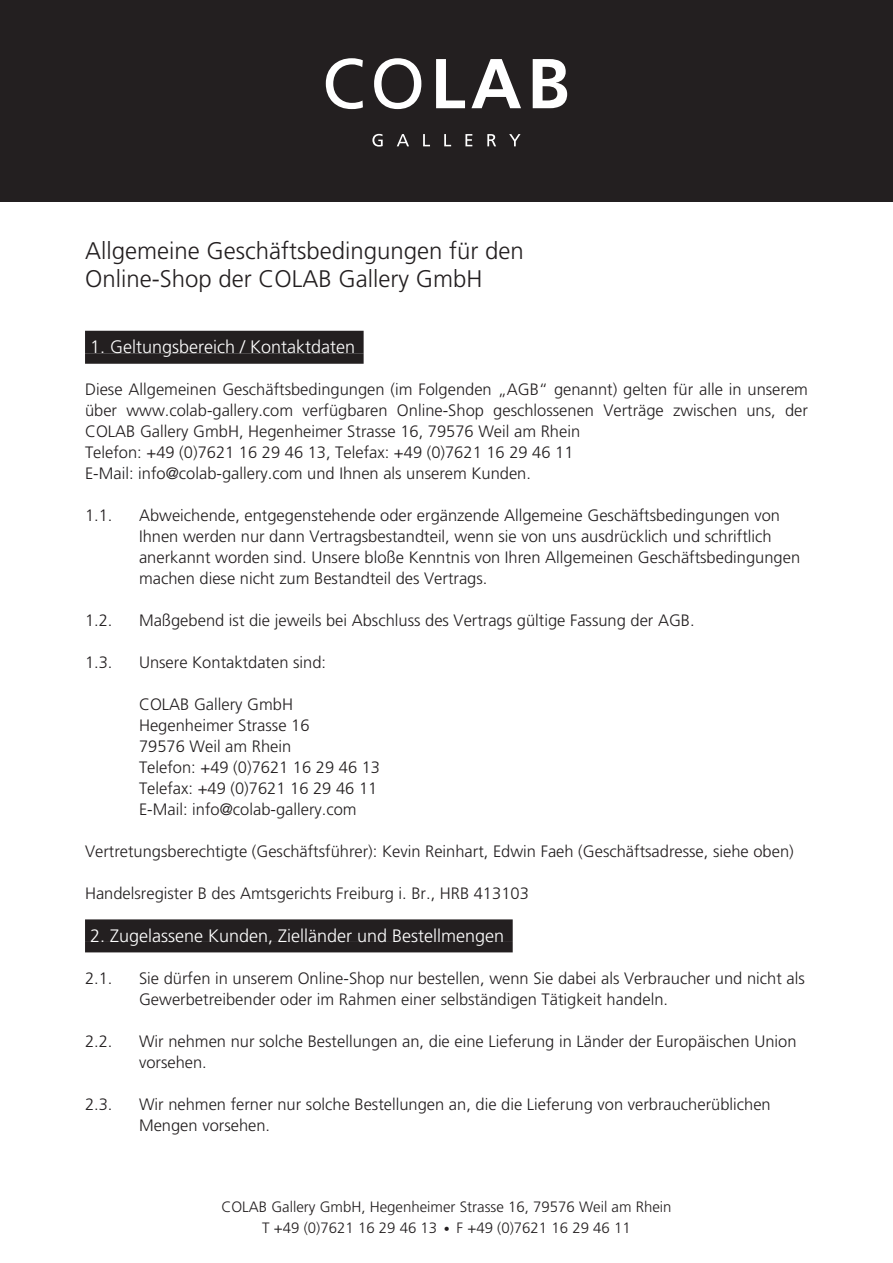
<style>
.page{position:relative;width:893px;height:1263px;background:#fff}
.page>*{position:absolute;margin:0;border:0;box-sizing:border-box;transform-origin:0 0}
.t1{font:300 24px "Frutiger";color:#231f20}
.Colab_Bullet{font:300 18px "Frutiger";color:#fff}
.t2{font:300 16.5px/21px "Frutiger";color:#231f20;text-align:justify}
.t3{font:300 15px/21px "Frutiger";color:#231f20;text-align:center}
.s1{font-size:12px}
</style>
<div class="page">
<div style="left:0;top:0;width:893px;height:202px;background:#231f20"></div>
<svg style="left:326px;top:58px;width:37px;height:51px"></svg>
<svg style="left:374px;top:58px;width:47px;height:51px"></svg>
<svg style="left:436px;top:59px;width:29px;height:49px"></svg>
<svg style="left:471px;top:59px;width:50px;height:49px"></svg>
<svg style="left:533px;top:59px;width:34px;height:49px"></svg>
<svg style="left:372px;top:134px;width:11px;height:13px"></svg>
<svg style="left:397px;top:134px;width:12px;height:12px"></svg>
<svg style="left:423px;top:134px;width:7px;height:12px"></svg>
<svg style="left:444px;top:134px;width:7px;height:12px"></svg>
<svg style="left:465px;top:134px;width:7px;height:12px"></svg>
<svg style="left:487px;top:134px;width:9px;height:12px"></svg>
<svg style="left:509px;top:134px;width:11px;height:12px"></svg>
<div style="left:85px;top:331px;width:279px;height:22px;background:#231f20"></div>
<div style="left:85px;top:353px;width:279px;height:11px;background:#231f20"></div>
<div style="left:85px;top:919px;width:428px;height:23px;background:#231f20"></div>
<div style="left:85px;top:942px;width:428px;height:10px;background:#231f20"></div>
<p class="t1" style="left:85px;top:237px;width:440px">Allgemeine Geschäftsbedingungen für den</p>
<p class="t1" style="left:85px;top:265px;width:399px">Online-Shop der COLAB Gallery GmbH</p>
<p class="Colab_Bullet" style="left:90px;top:337px;width:267px">1. Geltungsbereich / Kontaktdaten</p>
<p class="t2" style="left:85px;top:379px;width:724px">Diese Allgemeinen Geschäftsbedingungen (im Folgenden „AGB“ genannt) gelten für alle in unserem über www.colab-gallery.com verfügbaren Online-Shop geschlossenen Verträge zwischen uns, der COLAB Gallery GmbH, Hegenheimer Strasse 16, 79576 Weil am Rhein</p>
<p class="t2" style="left:85px;top:442px;width:490px">Telefon: +49 (0)7621 16 29 46 13, Telefax: +49 (0)7621 16 29 46 11</p>
<p class="t2" style="left:85px;top:463px;width:447px">E-Mail: info@colab-gallery.com und Ihnen als unserem Kunden.</p>
<p class="t2" style="left:85px;top:505px;width:29px">1.1.</p>
<p class="t2" style="left:139px;top:505px;width:642px">Abweichende, entgegenstehende oder ergänzende Allgemeine Geschäftsbedingungen von</p>
<p class="t2" style="left:139px;top:526px;width:634px">Ihnen werden nur dann Vertragsbestandteil, wenn sie von uns ausdrücklich und schriftlich</p>
<p class="t2" style="left:139px;top:547px;width:663px">anerkannt worden sind. Unsere bloße Kenntnis von Ihren Allgemeinen Geschäftsbedingungen</p>
<p class="t2" style="left:139px;top:568px;width:350px">machen diese nicht zum Bestandteil des Vertrags.</p>
<p class="t2" style="left:85px;top:610px;width:29px">1.2.</p>
<p class="t2" style="left:139px;top:610px;width:557px">Maßgebend ist die jeweils bei Abschluss des Vertrags gültige Fassung der AGB.</p>
<p class="t2" style="left:85px;top:652px;width:29px">1.3.</p>
<p class="t2" style="left:139px;top:652px;width:189px">Unsere Kontaktdaten sind:</p>
<p class="t2" style="left:139px;top:694px;width:155px">COLAB Gallery GmbH</p>
<p class="t2" style="left:139px;top:715px;width:172px">Hegenheimer Strasse 16</p>
<p class="t2" style="left:139px;top:736px;width:154px">79576 Weil am Rhein</p>
<p class="t2" style="left:139px;top:757px;width:243px">Telefon: +49 (0)7621 16 29 46 13</p>
<p class="t2" style="left:139px;top:778px;width:240px">Telefax: +49 (0)7621 16 29 46 11</p>
<p class="t2" style="left:139px;top:799px;width:219px">E-Mail: info@colab-gallery.com</p>
<p class="t2" style="left:85px;top:841px;width:710px">Vertretungsberechtigte (Geschäftsführer): Kevin Reinhart, Edwin Faeh (Geschäftsadresse, siehe oben)</p>
<p class="t2" style="left:85px;top:883px;width:445px">Handelsregister B des Amtsgerichts Freiburg i. Br., HRB 413103</p>
<p class="Colab_Bullet" style="left:90px;top:925px;width:416px">2. Zugelassene Kunden, Zielländer und Bestellmengen</p>
<p class="t2" style="left:85px;top:968px;width:29px">2.1.</p>
<p class="t2" style="left:139px;top:968px;width:667px">Sie dürfen in unserem Online-Shop nur bestellen, wenn Sie dabei als Verbraucher und nicht als</p>
<p class="t2" style="left:139px;top:989px;width:531px">Gewerbetreibender oder im Rahmen einer selbständigen Tätigkeit handeln.</p>
<p class="t2" style="left:85px;top:1031px;width:29px">2.2.</p>
<p class="t2" style="left:139px;top:1031px;width:659px">Wir nehmen nur solche Bestellungen an, die eine Lieferung in Länder der Europäischen Union</p>
<p class="t2" style="left:139px;top:1052px;width:69px">vorsehen.</p>
<p class="t2" style="left:85px;top:1094px;width:29px">2.3.</p>
<p class="t2" style="left:139px;top:1094px;width:633px">Wir nehmen ferner nur solche Bestellungen an, die die Lieferung von verbraucherüblichen</p>
<p class="t2" style="left:139px;top:1115px;width:133px">Mengen vorsehen.</p>
<p class="t3" style="left:221px;top:1196px;width:452px">COLAB Gallery GmbH, Hegenheimer Strasse 16, 79576 Weil am Rhein<br>T +49 (0)7621 16 29 46 13 <span class="s1">•</span> F +49 (0)7621 16 29 46 11</p>
</div>
